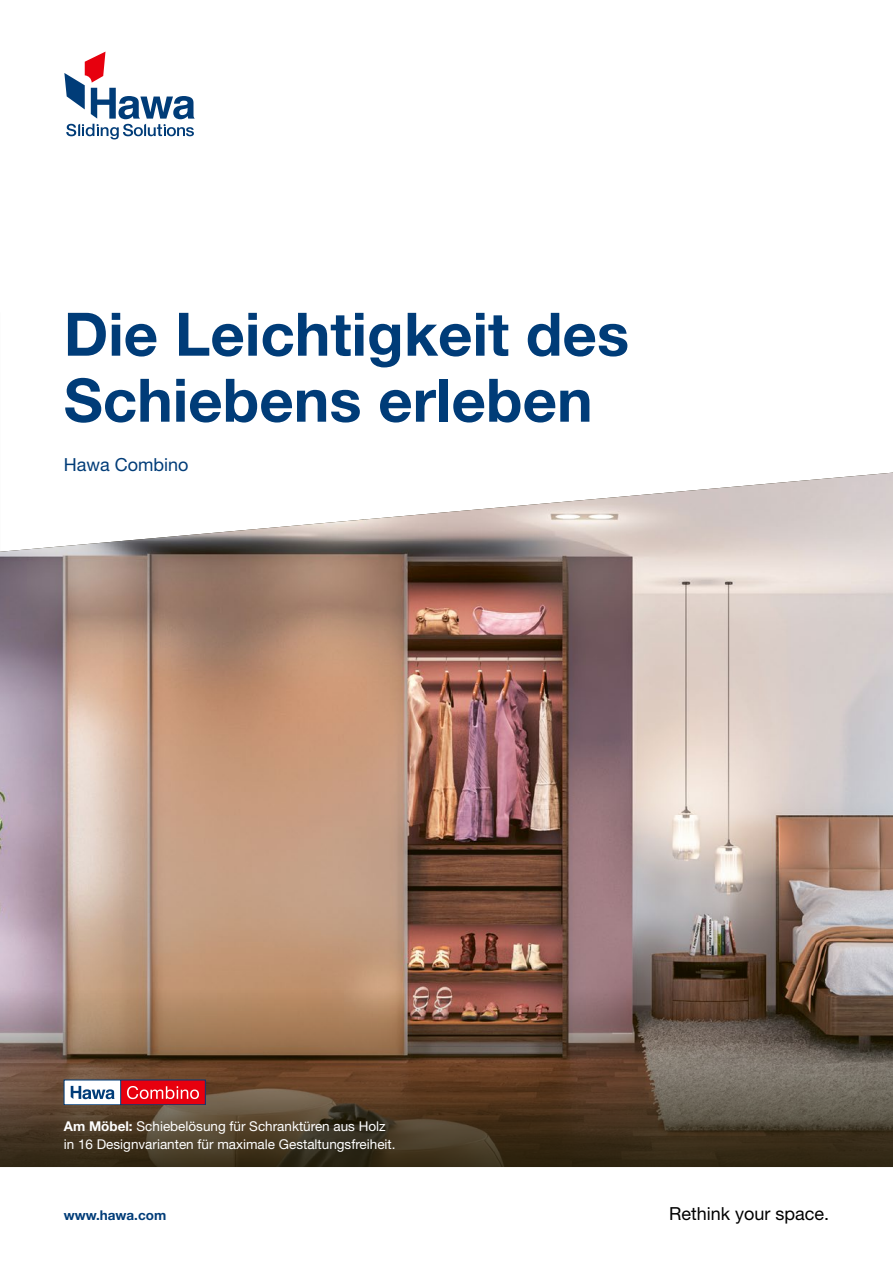
<style>
.page{position:relative;width:893px;height:1263px;background:#fff}
.page>*{position:absolute;margin:0;border:0;box-sizing:border-box;transform-origin:0 0}
.t1{font:700 60px/66px "Helvetica Neue LT Std";color:#003c78}
.t2{font:18px "Helvetica Neue LT Std";color:#000}
.t3{font:18px "Helvetica Neue LT Std";color:#003c78}
.t4{font:13.5px/18px "Helvetica Neue LT Std";color:#fff}
.t5{font:700 13.5px "Helvetica Neue LT Std";color:#003c78}
.s1{font-weight:700}
</style>
<div class="page">
<img style="left:0;top:473px;width:893px;height:694px">
<svg style="left:64px;top:1080px;width:142px;height:24px"></svg>
<svg style="left:64px;top:52px;width:131px;height:87px"></svg>
<h1 class="t1" style="left:64px;top:300px;width:567px">Die Leichtigkeit des<br>Schiebens erleben</h1>
<h2 class="t3" style="left:64px;top:454px;width:126px">Hawa Combino</h2>
<p class="t4" style="left:64px;top:1117px;width:333px"><span class="s1">Am Möbel:</span> Schiebelösung für Schranktüren aus Holz in 16 Designvarianten für maximale Gestaltungsfreiheit.</p>
<p class="t5" style="left:64px;top:1207px;width:104px">www.hawa.com</p>
<h2 class="t2" style="left:669px;top:1203px;width:162px">Rethink your space.</h2>
</div>
